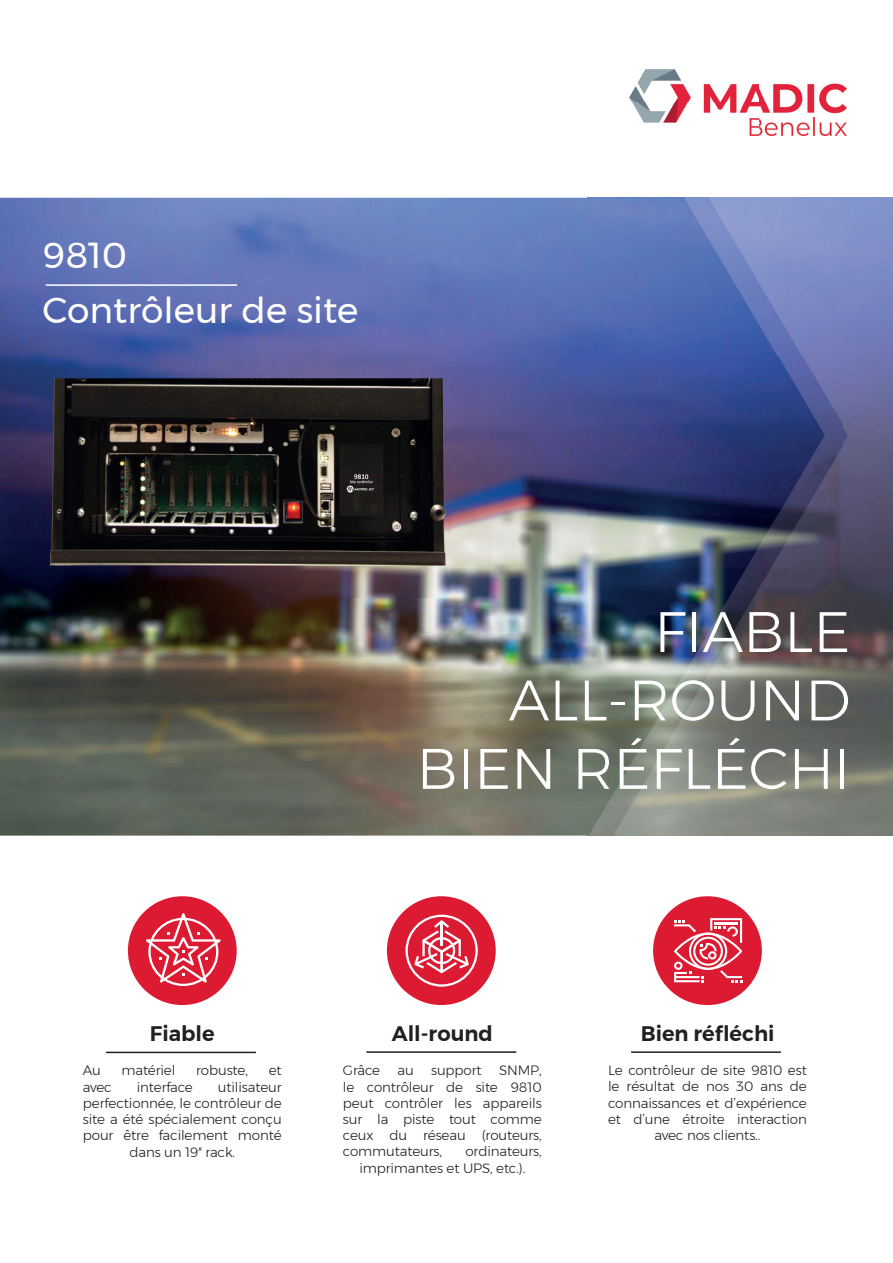
<style>
.page{position:relative;width:893px;height:1263px;background:#fff}
.page>*{position:absolute;margin:0;border:0;box-sizing:border-box;transform-origin:0 0}
.t1{font:300 57px/68.4px "Montserrat";color:#fff;text-align:right}
.t2{font:36px/55.5px "Montserrat";color:#fff}
.t3{font:600 21px "Montserrat";color:#231f20}
.t4{font:300 13.5px/16.2px "Montserrat";letter-spacing:-.01em;color:#231f20;text-align:center}
</style>
<div class="page">
<img style="left:0;top:198px;width:587px;height:638px">
<div style="left:387px;top:896px;width:109px;height:109px;background:#dc1a32;border-radius:50%"></div>
<img style="left:587px;top:198px;width:306px;height:638px">
<div style="left:128px;top:896px;width:109px;height:109px;background:#dc1a32;border-radius:50%"></div>
<div style="left:653px;top:896px;width:109px;height:109px;background:#dc1a32;border-radius:50%"></div>
<hr style="left:366px;top:1051px;width:150px;height:2px;background:#231f20">
<hr style="left:631px;top:1051px;width:150px;height:2px;background:#231f20">
<hr style="left:106px;top:1052px;width:150px;height:1px;background:#231f20">
<svg style="left:146px;top:913px;width:75px;height:73px"></svg>
<img style="left:44px;top:344px;width:407px;height:254px">
<hr style="left:46px;top:284px;width:191px;height:2px;background:#fff">
<svg style="left:405px;top:915px;width:73px;height:72px"></svg>
<svg style="left:674px;top:918px;width:68px;height:64px"></svg>
<img style="left:630px;top:70px;width:217px;height:65px">
<h2 class="t2" style="left:43px;top:227px;width:317px">9810<br>Contrôleur de site</h2>
<h1 class="t1" style="left:417px;top:597px;width:435px">FIABLE<br>ALL-ROUND<br>BIEN RÉFLÉCHI</h1>
<h3 class="t3" style="left:150px;top:1016px;width:66px">Fiable</h3>
<h3 class="t3" style="left:392px;top:1016px;width:103px">All-round</h3>
<h3 class="t3" style="left:641px;top:1016px;width:135px">Bien réfléchi</h3>
<p class="t4" style="left:83px;top:1062px;width:19px">Au</p>
<p class="t4" style="left:121px;top:1062px;width:56px">matériel</p>
<p class="t4" style="left:196px;top:1062px;width:53px">robuste,</p>
<p class="t4" style="left:269px;top:1062px;width:15px">et</p>
<p class="t4" style="left:83px;top:1078px;width:30px">avec</p>
<p class="t4" style="left:137px;top:1078px;width:58px">interface</p>
<p class="t4" style="left:218px;top:1078px;width:65px">utilisateur</p>
<p class="t4" style="left:83px;top:1095px;width:200px">perfectionnée, le contrôleur de</p>
<p class="t4" style="left:83px;top:1111px;width:200px">site a été spécialement conçu</p>
<p class="t4" style="left:83px;top:1127px;width:200px">pour être facilement monté</p>
<p class="t4" style="left:129px;top:1143px;width:107px">dans un 19″ rack.</p>
<p class="t4" style="left:343px;top:1062px;width:39px">Grâce</p>
<p class="t4" style="left:397px;top:1062px;width:18px">au</p>
<p class="t4" style="left:431px;top:1062px;width:52px">support</p>
<p class="t4" style="left:343px;top:1062px;width:200px;text-align:justify;text-indent:156px">SNMP, le contrôleur de site 9810 peut contrôler les appareils sur la piste tout comme ceux du réseau (routeurs, commutateurs,</p>
<p class="t4" style="left:359px;top:1143px;width:184px;text-align:left;text-indent:106px">ordinateurs, imprimantes et UPS, etc.).</p>
<p class="t4" style="left:608px;top:1062px;width:200px">Le contrôleur de site 9810 est le résultat de nos 30 ans de connaissances et d’expérience et d’une étroite interaction avec nos clients..</p>
</div>
